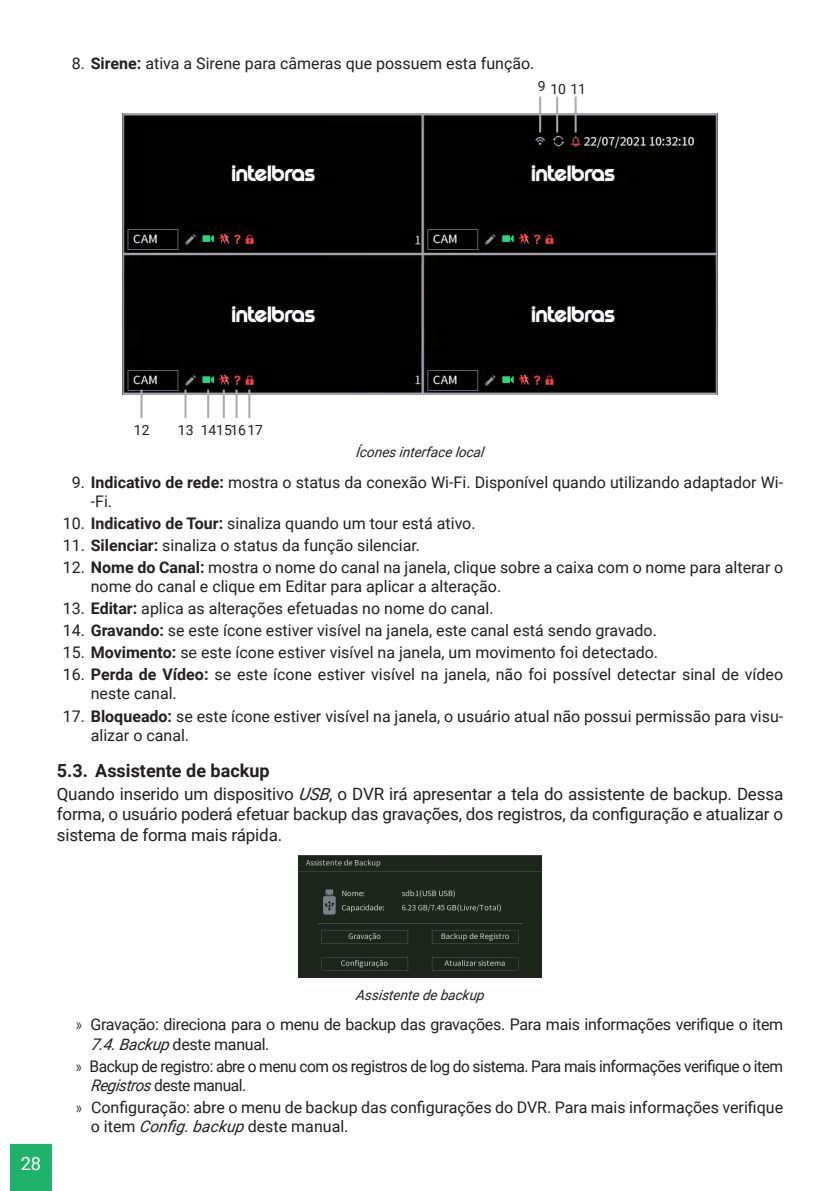
<style>
.page{position:relative;width:840px;height:1191px;background:#fff}
.page>*{position:absolute;margin:0;border:0;box-sizing:border-box;transform-origin:0 0}
.t1{font:18.2px "Roboto";color:#fff}
.t2{font:700 18px "Roboto";color:#231f20}
._0__Corpo_de_texto{font:17px/20.4px "Roboto";letter-spacing:-.01em;color:#231f20;text-align:justify}
.t3{font:16px/19.2px "Roboto";color:#231f20}
.t4{font:16px/19.2px "Roboto";letter-spacing:-.03em;color:#231f20}
.t5{font:16px/19.2px "Roboto";letter-spacing:-.02em;color:#231f20}
._7__Legenda{font:italic 14px "Roboto";color:#231f20}
._0__Corpo_de_texto-2{font:14px "Roboto";letter-spacing:-.01em;color:#231f20}
.s1{font-weight:700}
.s2{font-style:italic}
.s3{font-family:"Frutiger LT Std";font-weight:300;font-stretch:condensed}
</style>
<div class="page">
<div style="left:10px;top:1144px;width:42px;height:47px;background:#1eb26a"></div>
<img style="left:122px;top:114px;width:595px;height:280px">
<hr style="left:539px;top:97px;width:2px;height:35px;background:#a8a9ad">
<hr style="left:556px;top:97px;width:2px;height:35px;background:#a8a9ad">
<hr style="left:574px;top:97px;width:2px;height:35px;background:#a8a9ad">
<hr style="left:184px;top:389px;width:2px;height:29px;background:#a8a9ad">
<hr style="left:140px;top:389px;width:2px;height:29px;background:#a8a9ad">
<hr style="left:207px;top:389px;width:2px;height:29px;background:#a8a9ad">
<hr style="left:223px;top:389px;width:2px;height:29px;background:#a8a9ad">
<hr style="left:235px;top:389px;width:2px;height:29px;background:#a8a9ad">
<hr style="left:248px;top:389px;width:2px;height:29px;background:#a8a9ad">
<img style="left:298px;top:855px;width:243px;height:122px">
<p class="t3" style="left:72px;top:53px;width:464px">8. <span class="s1">Sirene:</span> ativa a Sirene para câmeras que possuem esta função.</p>
<p class="_0__Corpo_de_texto-2" style="left:537px;top:76px;width:9px">9</p>
<p class="_0__Corpo_de_texto-2" style="left:550px;top:79px;width:37px">10 11</p>
<p class="_0__Corpo_de_texto-2" style="left:134px;top:420px;width:17px">12</p>
<p class="_0__Corpo_de_texto-2" style="left:178px;top:420px;width:17px">13</p>
<p class="_0__Corpo_de_texto-2" style="left:200px;top:420px;width:64px">14151617</p>
<p class="_7__Legenda" style="left:356px;top:442px;width:132px">Ícones interface local</p>
<p class="t3" style="left:91px;top:472px;width:693px;text-indent:-19px">9. <span class="s1">Indicativo de rede:</span> mostra o status da conexão Wi-Fi. Disponível quando utilizando adaptador Wi--Fi.</p>
<p class="t3" style="left:63px;top:513px;width:414px">10. <span class="s1">Indicativo de Tour:</span> sinaliza quando um tour está ativo.</p>
<p class="t3" style="left:63px;top:535px;width:358px">11. <span class="s1">Silenciar:</span> sinaliza o status da função silenciar.</p>
<p class="t3" style="left:91px;top:557px;width:693px;text-indent:-28px">12. <span class="s1">Nome do Canal:</span> mostra o nome do canal na janela, clique sobre a caixa com o nome para alterar o nome do canal e clique em Editar para aplicar a alteração.</p>
<p class="t3" style="left:63px;top:598px;width:432px">13. <span class="s1">Editar:</span> aplica as alterações efetuadas no nome do canal.</p>
<p class="t3" style="left:63px;top:620px;width:595px">14. <span class="s1">Gravando:</span> se este ícone estiver visível na janela, este canal está sendo gravado.</p>
<p class="t3" style="left:63px;top:642px;width:596px">15. <span class="s1">Movimento:</span> se este ícone estiver visível na janela, um movimento foi detectado.</p>
<p class="t3" style="left:91px;top:664px;width:693px;text-indent:-28px">16. <span class="s1">Perda de Vídeo:</span> se este ícone estiver visível na janela, não foi possível detectar sinal de vídeo neste canal.</p>
<p class="t3" style="left:91px;top:705px;width:693px;text-indent:-28px">17. <span class="s1">Bloqueado:</span> se este ícone estiver visível na janela, o usuário atual não possui permissão para visu&shy;alizar o canal.</p>
<p class="t2" style="left:57px;top:757px;width:214px">5.3. Assistente de backup</p>
<p class="_0__Corpo_de_texto" style="left:57px;top:783px;width:727px">Quando inserido um dispositivo <span class="s2">USB</span>, o DVR irá apresentar a tela do assistente de backup. Dessa forma, o usuário poderá efetuar backup das gravações, dos registros, da configuração e atualizar o sistema de forma mais rápida.</p>
<p class="t1" style="left:21px;top:1151px;width:22px">28</p>
<p class="_7__Legenda" style="left:355px;top:985px;width:130px">Assistente de backup</p>
<p class="t5" style="left:91px;top:1014px;width:693px;text-indent:-16px"><span class="s3">»</span> Gravação: direciona para o menu de backup das gravações. Para mais informações verifique o item<br><span class="s2">7.4.Backup</span> deste manual.</p>
<p class="t4" style="left:91px;top:1055px;width:693px;text-indent:-16px"><span class="s3">»</span> Backup de registro: abre o menu com os registros de log do sistema. Para mais informações verifique o item<br><span class="s2">Registros</span> deste manual.</p>
<p class="t3" style="left:91px;top:1097px;width:693px;text-indent:-16px"><span class="s3">»</span> Configuração: abre o menu de backup das configurações do DVR. Para mais informações verifique o item <span class="s2">Config.backup</span> deste manual.</p>
</div>
